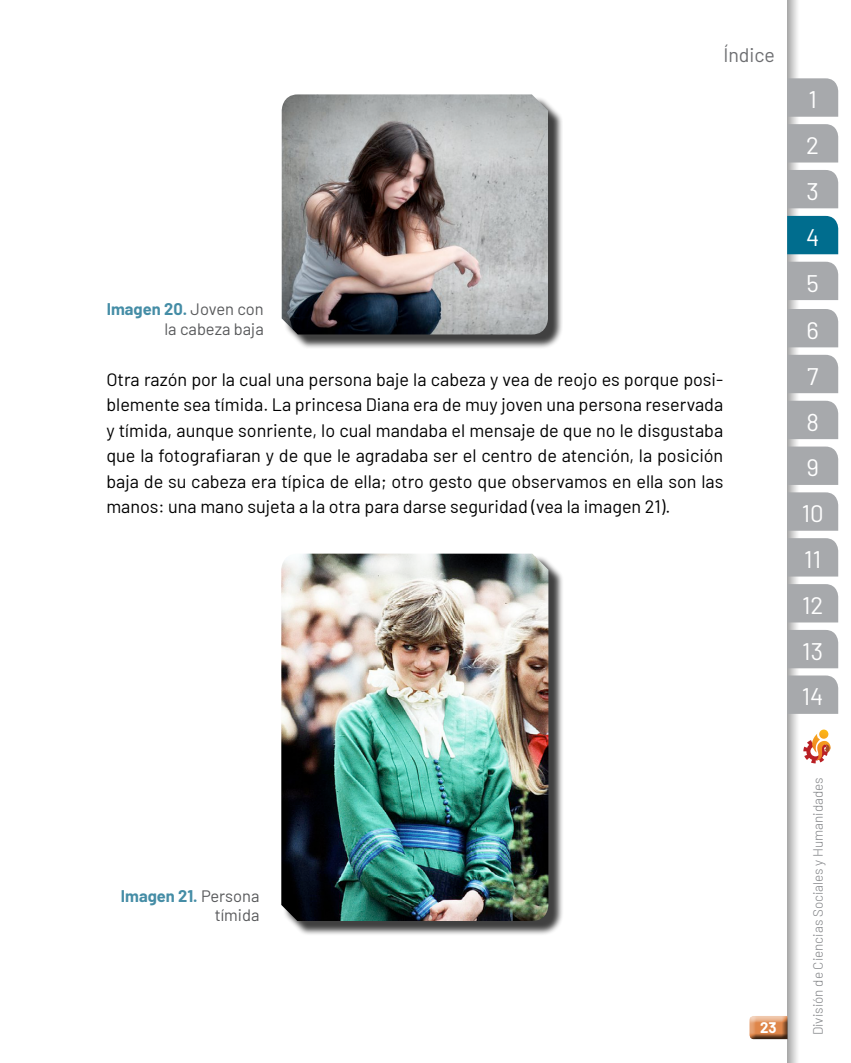
<style>
.page{position:relative;width:851px;height:1063px;background:#fff}
.page>*{position:absolute;margin:0;border:0;box-sizing:border-box;transform-origin:0 0}
.t1{font:24px/45.8px "Barlow";color:#fff}
.t2{font:19.5px "Barlow";color:#6d6e71}
.t3{font:18px/25.5px "Barlow";color:#000;text-align:justify}
.t4{font:16.5px/19.5px "Barlow";color:#58595b;text-align:right}
.t5{font:700 15px "Barlow";color:#fff}
.t6{font:300 13.5px "Barlow";color:#808285}
.s1{font-weight:700;color:#458da6}
</style>
<div class="page">
<div style="left:774px;top:0;width:76px;height:1063px;background:#000;opacity:.75"></div>
<div style="left:742px;top:1009px;width:50px;height:31px;background:#fff"></div>
<div style="left:744px;top:1012px;width:50px;height:28px;background:#000;opacity:.75"></div>
<div style="left:787px;top:78px;width:51px;height:39px;background:#a7a9ac"></div>
<div style="left:787px;top:124px;width:51px;height:39px;background:#a7a9ac"></div>
<div style="left:787px;top:309px;width:51px;height:38px;background:#a7a9ac"></div>
<div style="left:787px;top:492px;width:51px;height:39px;background:#a7a9ac"></div>
<div style="left:787px;top:216px;width:51px;height:38px;background:#006d8e"></div>
<div style="left:787px;top:401px;width:51px;height:38px;background:#a7a9ac"></div>
<div style="left:787px;top:584px;width:51px;height:38px;background:#a7a9ac"></div>
<div style="left:787px;top:170px;width:51px;height:38px;background:#a7a9ac"></div>
<div style="left:787px;top:355px;width:51px;height:38px;background:#a7a9ac"></div>
<div style="left:787px;top:538px;width:51px;height:39px;background:#a7a9ac"></div>
<div style="left:787px;top:262px;width:51px;height:38px;background:#a7a9ac"></div>
<div style="left:787px;top:447px;width:51px;height:38px;background:#a7a9ac"></div>
<div style="left:787px;top:630px;width:51px;height:38px;background:#a7a9ac"></div>
<div style="left:787px;top:676px;width:51px;height:38px;background:#a7a9ac"></div>
<svg style="left:803px;top:730px;width:30px;height:33px"></svg>
<div style="left:283px;top:97px;width:280px;height:253px;background:#000;opacity:.75"></div>
<img style="left:282px;top:94px;width:266px;height:240px">
<div style="left:283px;top:556px;width:280px;height:380px;background:#000;opacity:.75"></div>
<img style="left:281px;top:554px;width:267px;height:367px">
<p class="t4" style="left:107px;top:298px;width:158px"><span class="s1">Imagen 20.</span> Joven con la cabeza baja</p>
<p class="t2" style="left:723px;top:40px;width:53px">Índice</p>
<p class="t3" style="left:106px;top:365px;width:618px">Otra razón por la cual una persona baje la cabeza y vea de reojo es porque posi&shy;blemente sea tímida. La princesa Diana era de muy joven una persona reservada y tímida, aunque sonriente, lo cual mandaba el mensaje de que no le disgustaba que la fotografiaran y de que le agradaba ser el centro de atención, la posición baja de su cabeza era típica de ella; otro gesto que observamos en ella son las manos: una mano sujeta a la otra para darse seguridad (vea la imagen 21).</p>
<h1 class="t1" style="left:806px;top:75px;width:14px">1<br>2</h1>
<h1 class="t1" style="left:806px;top:167px;width:14px">3</h1>
<h1 class="t1" style="left:806px;top:212px;width:15px">4</h1>
<h1 class="t1" style="left:806px;top:258px;width:14px">5</h1>
<h1 class="t1" style="left:806px;top:306px;width:14px">6</h1>
<h1 class="t1" style="left:806px;top:351px;width:13px">7</h1>
<h1 class="t1" style="left:806px;top:397px;width:14px">8</h1>
<h1 class="t1" style="left:806px;top:443px;width:14px">9</h1>
<h1 class="t1" style="left:801px;top:489px;width:23px">10</h1>
<h1 class="t1" style="left:804px;top:535px;width:18px">11</h1>
<h1 class="t1" style="left:801px;top:581px;width:23px">12</h1>
<h1 class="t1" style="left:801px;top:627px;width:23px">13<br>14</h1>
<p class="t4" style="left:121px;top:885px;width:140px"><span class="s1">Imagen 21.</span> Persona tímida</p>
<p class="t5" style="left:760px;top:1017px;width:18px">23</p>
<p class="t6" style="left:808px;top:1035px;width:260px;rotate:-90deg">División de Ciencias Sociales y Humanidades</p>
</div>
